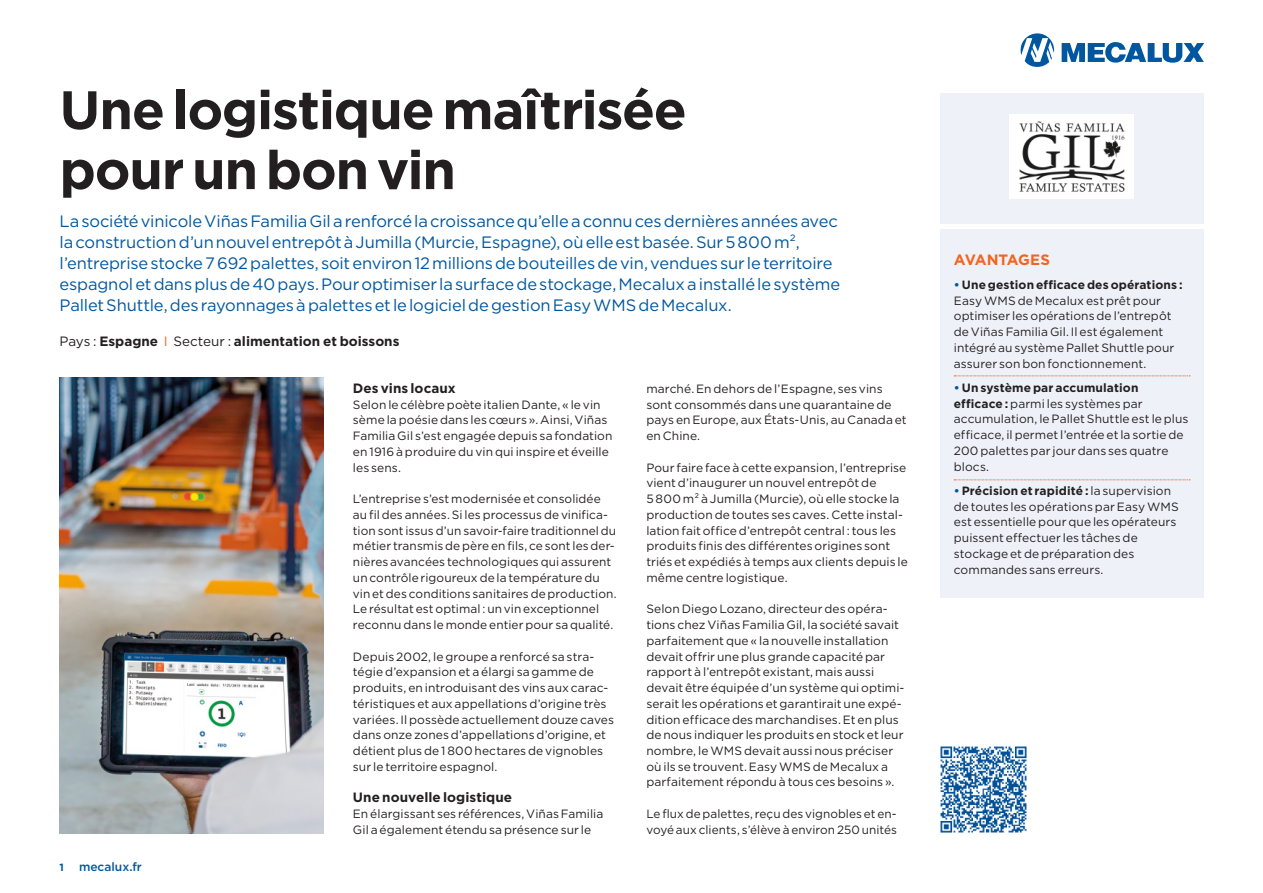
<style>
.page{position:relative;width:1263px;height:893px;background:#fff}
.page>*{position:absolute;margin:0;border:0;box-sizing:border-box;transform-origin:0 0}
.t1{font:700 54px/60px "Gotham";letter-spacing:-.025em;color:#231f20}
.t2{font:16.5px/21px "Gotham";letter-spacing:-.01em;color:#01579f}
.t3{font:700 15px "Gotham";letter-spacing:-.025em;color:#f36421}
.t4{font:700 13.5px "Gotham";color:#231f20}
.t5{font:12px/15.8px "Gotham";letter-spacing:.005em;color:#231f20}
.t6{font:500 12px "Gotham";color:#01579f}
.t7{font:700 10.5px "Gotham";color:#01579f}
.s1{font-weight:400}
.s2{font-weight:400;color:#f36421}
.s3{font-weight:700;color:#01579f}
.s4{font-weight:700}
</style>
<div class="page">
<svg style="left:1020px;top:33px;width:34px;height:34px"></svg>
<svg style="left:1062px;top:42px;width:142px;height:21px"></svg>
<div style="left:940px;top:94px;width:263px;height:130px;background:#eef2f8"></div>
<img style="left:940px;top:746px;width:87px;height:87px">
<div style="left:940px;top:229px;width:263px;height:369px;background:#eef2f8"></div>
<svg style="left:954px;top:376px;width:236px;height:1px"></svg>
<svg style="left:954px;top:480px;width:236px;height:1px"></svg>
<div style="left:1009px;top:114px;width:125px;height:85px;background:#fff"></div>
<img style="left:1019px;top:121px;width:106px;height:71px">
<img style="left:60px;top:377px;width:263px;height:456px">
<h1 class="t1" style="left:60px;top:80px;width:629px">Une logistique maîtrisée pour un bon vin</h1>
<p class="t2" style="left:60px;top:210px;width:782px">La société vinicole Viñas Familia Gil a renforcé la croissance qu’elle a connu ces dernières années avec la construction d’un nouvel entrepôt à Jumilla (Murcie, Espagne), où elle est basée. Sur 5 800 m², l’entreprise stocke 7 692 palettes, soit environ 12 millions de bouteilles de vin, vendues sur le territoire espagnol et dans plus de 40 pays. Pour optimiser la surface de stockage, Mecalux a installé le système Pallet Shuttle, des rayonnages à palettes et le logiciel de gestion Easy WMS de Mecalux.</p>
<p class="t4" style="left:60px;top:332px;width:341px"><span class="s1">Pays :</span> Espagne <span class="s2">I</span> <span class="s1">Secteur :</span> alimentation et boissons</p>
<p class="t7" style="left:60px;top:860px;width:6px">1</p>
<p class="t6" style="left:79px;top:859px;width:64px">mecalux.fr</p>
<p class="t4" style="left:353px;top:379px;width:104px">Des vins locaux</p>
<p class="t5" style="left:353px;top:396px;width:261px">Selon le célèbre poète italien Dante, « le vin sème la poésie dans les cœurs ». Ainsi, Viñas Familia Gil s’est engagée depuis sa fondation en 1916 à produire du vin qui inspire et éveille les sens.</p>
<p class="t5" style="left:353px;top:491px;width:265px">L’entreprise s’est modernisée et consolidée au fil des années. Si les processus de vinifica&shy;tion sont issus d’un savoir-faire traditionnel du métier transmis de père en fils, ce sont les der&shy;nières avancées technologiques qui assurent un contrôle rigoureux de la température du vin et des conditions sanitaires de production.<br>Le résultat est optimal : un vin exceptionnel reconnu dans le monde entier pour sa qualité.</p>
<p class="t5" style="left:353px;top:648px;width:263px">Depuis 2002, le groupe a renforcé sa stra&shy;tégie d’expansion et a élargi sa gamme de produits, en introduisant des vins aux carac&shy;téristiques et aux appellations d’origine très variées. Il possède actuellement douze caves dans onze zones d’appellations d’origine, et détient plus de 1 800 hectares de vignobles sur le territoire espagnol.</p>
<p class="t4" style="left:353px;top:789px;width:161px">Une nouvelle logistique</p>
<p class="t5" style="left:353px;top:806px;width:252px">En élargissant ses références, Viñas Familia<br>Gil a également étendu sa présence sur le</p>
<p class="t5" style="left:646px;top:380px;width:262px">marché. En dehors de l’Espagne, ses vins sont consommés dans une quarantaine de pays en Europe, aux États-Unis, au Canada et en Chine.</p>
<p class="t5" style="left:646px;top:459px;width:263px">Pour faire face à cette expansion, l’entreprise vient d’inaugurer un nouvel entrepôt de<br>5 800 m² à Jumilla (Murcie), où elle stocke la production de toutes ses caves. Cette instal&shy;lation fait office d’entrepôt central : tous les produits finis des différentes origines sont triés et expédiés à temps aux clients depuis le même centre logistique.</p>
<p class="t5" style="left:646px;top:601px;width:260px">Selon Diego Lozano, directeur des opéra&shy;tions chez Viñas Familia Gil, la société savait parfaitement que « la nouvelle installation devait offrir une plus grande capacité par rapport à l’entrepôt existant, mais aussi devait être équipée d’un système qui optimi&shy;serait les opérations et garantirait une expé&shy;dition efficace des marchandises. Et en plus de nous indiquer les produits en stock et leur nombre, le WMS devait aussi nous préciser où ils se trouvent. Easy WMS de Mecalux a parfaitement répondu à tous ces besoins ».</p>
<p class="t5" style="left:646px;top:806px;width:252px">Le flux de palettes, reçu des vignobles et en&shy;voyé aux clients, s’élève à environ 250 unités</p>
<p class="t3" style="left:954px;top:249px;width:98px">AVANTAGES</p>
<p class="t5" style="left:954px;top:277px;width:230px"><span class="s3">•</span> <span class="s4">Une gestion efficace des opérations :<br></span>Easy WMS de Mecalux est prêt pour optimiser les opérations de l’entrepôt de Viñas Familia Gil. Il est également intégré au système Pallet Shuttle pour assurer son bon fonctionnement.</p>
<p class="t5" style="left:954px;top:380px;width:236px"><span class="s3">•</span> <span class="s4">Un système par accumulation efficace :</span> parmi les systèmes par accumulation, le Pallet Shuttle est le plus efficace, il permet l’entrée et la sortie de<br>200 palettes par jour dans ses quatre blocs.</p>
<p class="t5" style="left:954px;top:482px;width:226px"><span class="s3">•</span> <span class="s4">Précision et rapidité :</span> la supervision de toutes les opérations par Easy WMS est essentielle pour que les opérateurs puissent effectuer les tâches de stockage et de préparation des commandes sans erreurs.</p>
</div>
